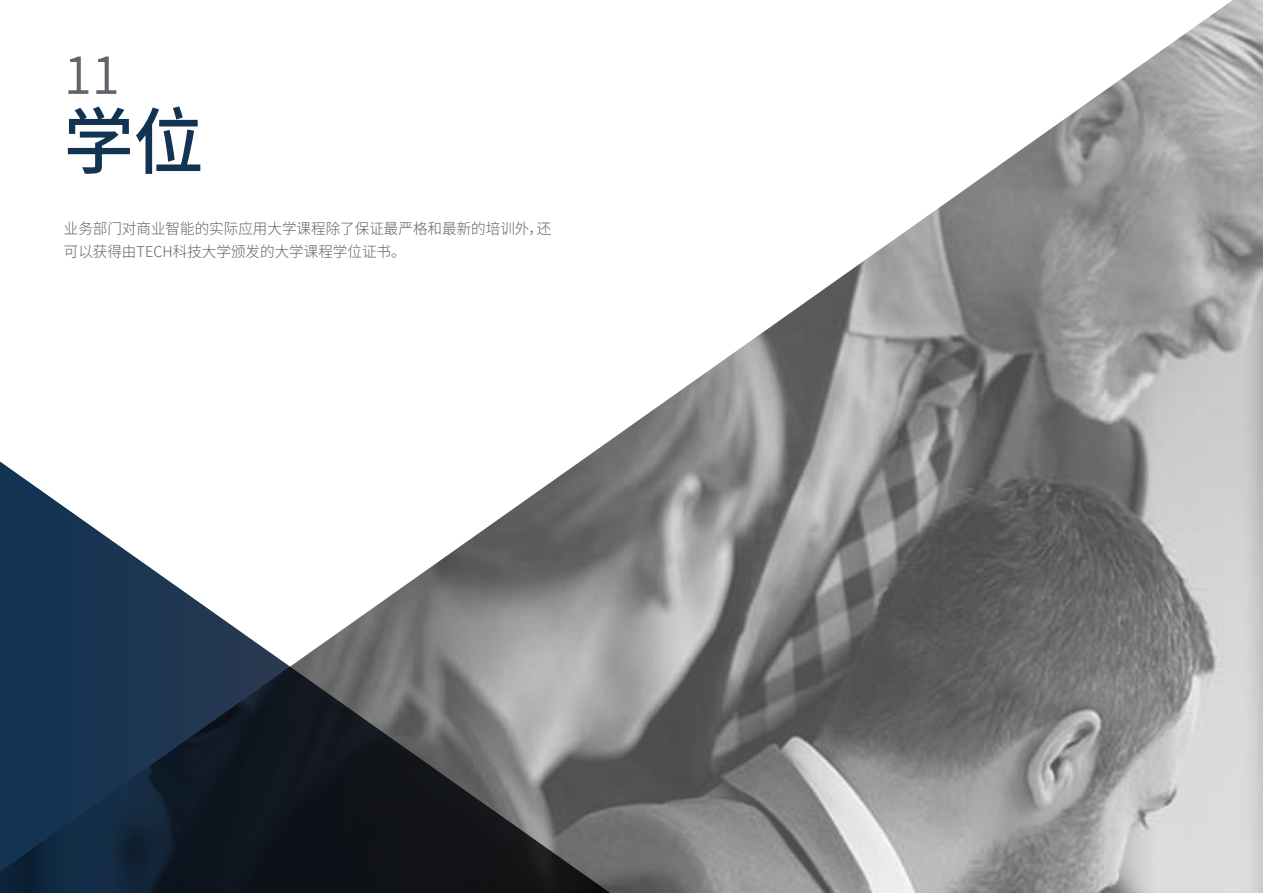
<style>
.page{position:relative;width:1263px;height:893px;background:#fff}
.page>*{position:absolute;margin:0;border:0;box-sizing:border-box;transform-origin:0 0}
.t1{font:500 72px "Source Han Sans CN";color:#123352}
.t2{font:52.5px "Source Han Sans CN";color:#61646a}
.t3{font:300 15px/22.5px "Source Han Sans CN";color:#61646a}
</style>
<div class="page">
<img style="left:602px;top:0;width:661px;height:893px">
<svg style="left:0;top:446px;width:640px;height:447px"></svg>
<h2 class="t2" style="left:64px;top:45px;width:57px">11</h2>
<h1 class="t1" style="left:64px;top:101px;width:141px">学位</h1>
<p class="t3" style="left:64px;top:218px;width:489px">业务部门对商业智能的实际应用大学课程除了保证最严格和最新的培训外，还可以获得由TECH科技大学颁发的大学课程学位证书。</p>
</div>
